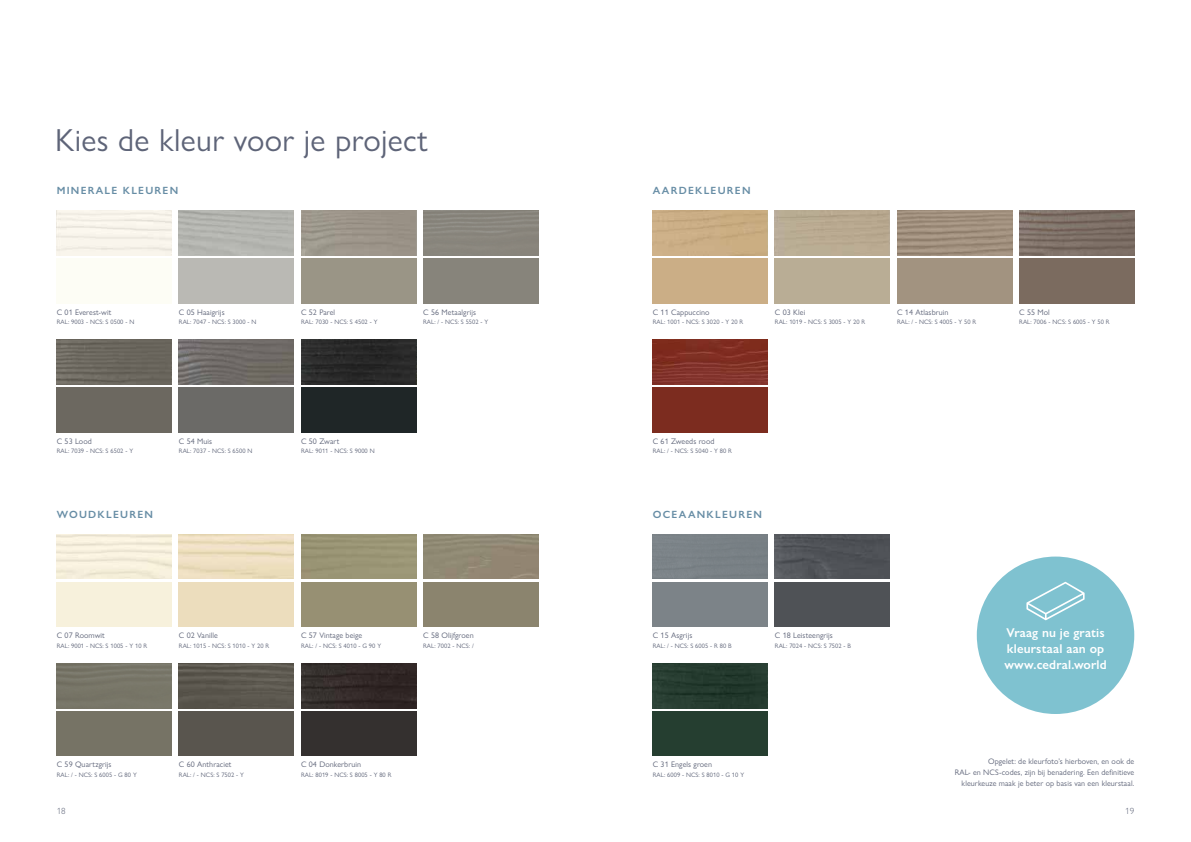
<style>
.page{position:relative;width:1191px;height:842px;background:#fff}
.page>*{position:absolute;margin:0;border:0;box-sizing:border-box;transform-origin:0 0}
.t1{font:32px "Gill Sans Nova";letter-spacing:.01em;color:#5e6478}
.t2{font:600 12.8px/16px "Gill Sans Nova";letter-spacing:.01em;color:#fff}
.t3{font:600 10.5px "Gill Sans Nova";letter-spacing:.12em;color:#678da5}
.t4{font:300 9px "Gill Sans Nova";color:#5e6478}
.t5{font:8px/10.7px "Gill Sans Nova";letter-spacing:.01em;color:#5e6478;text-align:right}
.t6{font:6.4px "Gill Sans Nova";letter-spacing:.01em;color:#5e6478}
</style>
<div class="page">
<img style="left:57px;top:340px;width:115px;height:44px">
<div style="left:57px;top:387px;width:115px;height:45px;background:#6c6860"></div>
<img style="left:179px;top:340px;width:115px;height:44px">
<div style="left:179px;top:387px;width:115px;height:45px;background:#6b6a67"></div>
<img style="left:301px;top:340px;width:115px;height:44px">
<div style="left:301px;top:387px;width:115px;height:45px;background:#1f2627"></div>
<div style="left:301px;top:534px;width:115px;height:45px;background:#9b9676"></div>
<img style="left:423px;top:534px;width:115px;height:45px">
<div style="left:57px;top:663px;width:115px;height:45px;background:#787668"></div>
<div style="left:57px;top:711px;width:115px;height:45px;background:#767365"></div>
<img style="left:179px;top:663px;width:115px;height:45px">
<div style="left:179px;top:711px;width:115px;height:45px;background:#59554e"></div>
<img style="left:301px;top:663px;width:115px;height:45px">
<div style="left:301px;top:711px;width:115px;height:45px;background:#34302f"></div>
<img style="left:897px;top:210px;width:115px;height:45px">
<img style="left:1019px;top:210px;width:115px;height:45px">
<div style="left:1019px;top:258px;width:115px;height:45px;background:#7b6b5f"></div>
<img style="left:652px;top:340px;width:116px;height:44px">
<div style="left:652px;top:387px;width:116px;height:45px;background:#7c2c1f"></div>
<img style="left:775px;top:534px;width:115px;height:45px">
<div style="left:775px;top:582px;width:115px;height:45px;background:#4f5256"></div>
<img style="left:652px;top:663px;width:116px;height:45px">
<div style="left:652px;top:711px;width:116px;height:45px;background:#253e30"></div>
<div style="left:976px;top:556px;width:158px;height:158px;background:#79bfce;border-radius:50%"></div>
<svg style="left:1026px;top:582px;width:58px;height:38px"></svg>
<h1 class="t1" style="left:55px;top:120px;width:374px">Kies de kleur voor je project</h1>
<h3 class="t3" style="left:57px;top:184px;width:123px">MINERALE KLEUREN</h3>
<h3 class="t3" style="left:653px;top:184px;width:99px">AARDEKLEUREN</h3>
<p class="t5" style="left:57px;top:307px;width:56px">C 01 Everest-wit</p>
<p class="t6" style="left:57px;top:318px;width:79px">RAL: 9003 - NCS: S 0500 - N</p>
<p class="t5" style="left:179px;top:307px;width:47px">C 05 Haaigrijs</p>
<p class="t6" style="left:179px;top:318px;width:79px">RAL: 7047 - NCS: S 3000 - N</p>
<p class="t5" style="left:301px;top:307px;width:36px">C 52 Parel</p>
<p class="t6" style="left:301px;top:318px;width:78px">RAL: 7030 - NCS: S 4502 - Y</p>
<p class="t5" style="left:423px;top:307px;width:54px">C 56 Metaalgrijs</p>
<p class="t6" style="left:423px;top:318px;width:67px">RAL: / - NCS: S 5502 - Y</p>
<p class="t5" style="left:653px;top:307px;width:58px">C 11 Cappuccino</p>
<p class="t6" style="left:653px;top:318px;width:92px">RAL: 1001 - NCS: S 3020 - Y 20 R</p>
<p class="t5" style="left:775px;top:307px;width:32px">C 03 Klei</p>
<p class="t6" style="left:775px;top:318px;width:92px">RAL: 1019 - NCS: S 3005 - Y 20 R</p>
<p class="t5" style="left:897px;top:307px;width:53px">C 14 Atlasbruin</p>
<p class="t6" style="left:897px;top:318px;width:81px">RAL: / - NCS: S 4005 - Y 50 R</p>
<p class="t5" style="left:1019px;top:307px;width:32px">C 55 Mol</p>
<p class="t6" style="left:1019px;top:318px;width:92px">RAL: 7006 - NCS: S 6005 - Y 50 R</p>
<p class="t5" style="left:57px;top:436px;width:37px">C 53 Lood</p>
<p class="t6" style="left:57px;top:447px;width:78px">RAL: 7039 - NCS: S 6502 - Y</p>
<p class="t5" style="left:179px;top:436px;width:35px">C 54 Muis</p>
<p class="t6" style="left:179px;top:447px;width:75px">RAL: 7037 - NCS: S 6500 N</p>
<p class="t5" style="left:301px;top:436px;width:40px">C 50 Zwart</p>
<p class="t6" style="left:301px;top:447px;width:75px">RAL: 9011 - NCS: S 9000 N</p>
<p class="t5" style="left:653px;top:436px;width:63px">C 61 Zweeds rood</p>
<p class="t6" style="left:653px;top:447px;width:81px">RAL: / - NCS: S 5040 - Y 80 R</p>
<h3 class="t3" style="left:57px;top:508px;width:98px">WOUDKLEUREN</h3>
<h3 class="t3" style="left:653px;top:508px;width:111px">OCEAANKLEUREN</h3>
<p class="t5" style="left:57px;top:630px;width:50px">C 07 Roomwit</p>
<p class="t6" style="left:57px;top:642px;width:92px">RAL: 9001 - NCS: S 1005 - Y 10 R</p>
<p class="t5" style="left:179px;top:630px;width:41px">C 02 Vanille</p>
<p class="t6" style="left:179px;top:642px;width:92px">RAL: 1015 - NCS: S 1010 - Y 20 R</p>
<p class="t5" style="left:301px;top:630px;width:63px">C 57 Vintage beige</p>
<p class="t6" style="left:301px;top:642px;width:82px">RAL: / - NCS: S 4010 - G 90 Y</p>
<p class="t5" style="left:423px;top:630px;width:52px">C 58 Olijfgroen</p>
<p class="t6" style="left:423px;top:642px;width:52px">RAL: 7002 - NCS: /</p>
<p class="t5" style="left:57px;top:759px;width:56px">C 59 Quartzgrijs</p>
<p class="t6" style="left:57px;top:771px;width:82px">RAL: / - NCS: S 6005 - G 80 Y</p>
<p class="t5" style="left:179px;top:759px;width:54px">C 60 Anthraciet</p>
<p class="t6" style="left:179px;top:771px;width:67px">RAL: / - NCS: S 7502 - Y</p>
<p class="t5" style="left:301px;top:759px;width:62px">C 04 Donkerbruin</p>
<p class="t6" style="left:301px;top:771px;width:92px">RAL: 8019 - NCS: S 8005 - Y 80 R</p>
<p class="t5" style="left:652px;top:630px;width:41px">C 15 Asgrijs</p>
<p class="t6" style="left:652px;top:642px;width:80px">RAL: / - NCS: S 6005 - R 80 B</p>
<p class="t5" style="left:775px;top:630px;width:60px">C 18 Leisteengrijs</p>
<p class="t6" style="left:775px;top:642px;width:78px">RAL: 7024 - NCS: S 7502 - B</p>
<p class="t5" style="left:652px;top:759px;width:61px">C 31 Engels groen</p>
<p class="t6" style="left:652px;top:771px;width:93px">RAL: 6009 - NCS: S 8010 - G 10 Y</p>
<h2 class="t2" style="left:1004px;top:625px;width:104px">Vraag nu je gratis kleurstaal aan op www.cedral.world</h2>
<p class="t5" style="left:954px;top:756px;width:181px">Opgelet: de kleurfoto’s hierboven, en ook de<br>RAL- en NCS-codes, zijn bij benadering. Een definitieve kleurkeuze maak je beter op basis van een kleurstaal.</p>
<h3 class="t4" style="left:57px;top:805px;width:11px">18</h3>
<h3 class="t4" style="left:1125px;top:805px;width:11px">19</h3>
</div>
